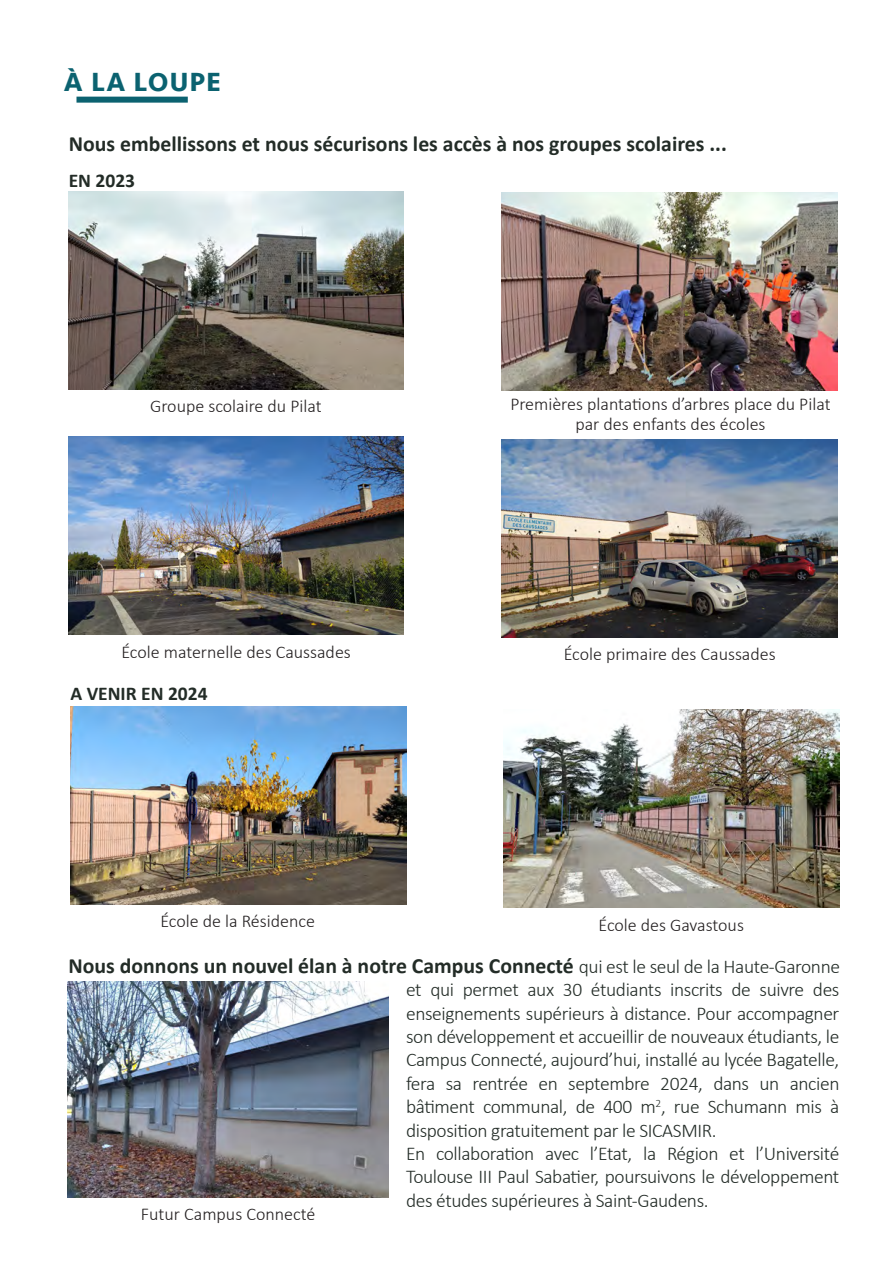
<style>
.page{position:relative;width:893px;height:1263px;background:#fff}
.page>*{position:absolute;margin:0;border:0;box-sizing:border-box;transform-origin:0 0}
.t1{font:700 27px "Seravek";letter-spacing:.05em;color:#0b6270}
.t2{font:700 21.75px "Calibri";color:#232c27}
.t3{font:300 19.5px/23.4px "Calibri";letter-spacing:-.02em;color:#232c27;text-align:justify}
.t4{font:700 19.5px "Calibri";color:#232c27}
.t5{font:300 18px "Calibri";color:#231f20}
.s1{font-weight:300;font-size:19.5px}
</style>
<div class="page">
<div style="left:76px;top:97px;width:112px;height:6px;background:#0b6270"></div>
<img style="left:68px;top:981px;width:320px;height:216px">
<img style="left:501px;top:192px;width:336px;height:198px">
<img style="left:68px;top:191px;width:336px;height:198px">
<img style="left:501px;top:439px;width:336px;height:198px">
<img style="left:68px;top:436px;width:335px;height:198px">
<img style="left:503px;top:709px;width:335px;height:198px">
<img style="left:70px;top:706px;width:336px;height:198px">
<p class="t1" style="left:64px;top:60px;width:158px">À LA LOUPE</p>
<p class="t2" style="left:69px;top:129px;width:659px">Nous embellissons et nous sécurisons les accès à nos groupes scolaires ...</p>
<p class="t4" style="left:69px;top:167px;width:68px">EN 2023</p>
<p class="t5" style="left:150px;top:394px;width:173px">Groupe scolaire du Pilat</p>
<p class="t5" style="left:510px;top:393px;width:321px">Premières plantations d’arbres place du Pilat</p>
<p class="t5" style="left:575px;top:412px;width:191px">par des enfants des écoles</p>
<p class="t5" style="left:121px;top:640px;width:231px">École maternelle des Caussades</p>
<p class="t5" style="left:563px;top:642px;width:213px">École primaire des Caussades</p>
<p class="t4" style="left:70px;top:679px;width:139px">A VENIR EN 2024</p>
<p class="t5" style="left:160px;top:910px;width:156px">École de la Résidence</p>
<p class="t5" style="left:598px;top:913px;width:147px">École des Gavastous</p>
<p class="t2" style="left:68px;top:950px;width:772px">Nous donnons un nouvel élan à notre Campus Connecté <span class="s1">qui est le seul de la Haute-Garonne</span></p>
<p class="t5" style="left:141px;top:1202px;width:176px">Futur Campus Connecté</p>
<p class="t3" style="left:406px;top:977px;width:435px">et qui permet aux 30 étudiants inscrits de suivre des enseignements supérieurs à distance. Pour accompagner son développement et accueillir de nouveaux étudiants, le Campus Connecté, aujourd’hui, installé au lycée Bagatelle, fera sa rentrée en septembre 2024, dans un ancien bâtiment communal, de 400 m<sup>2</sup>, rue Schumann mis à disposition gratuitement par le SICASMIR.</p>
<p class="t3" style="left:406px;top:1141px;width:434px">En collaboration avec l’Etat, la Région et l’Université Toulouse III Paul Sabatier, poursuivons le développement des études supérieures à Saint-Gaudens.</p>
</div>
